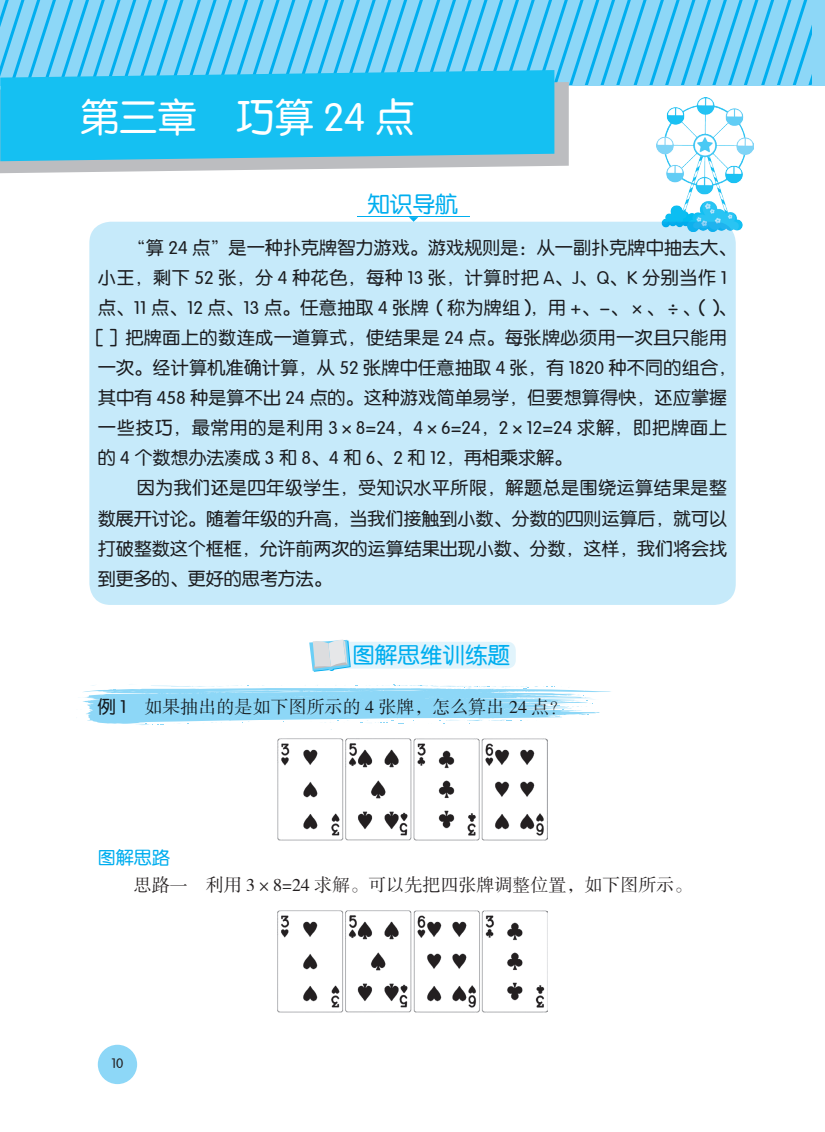
<style>
.page{position:relative;width:825px;height:1132px;background:#fff}
.page>*{position:absolute;margin:0;border:0;box-sizing:border-box;transform-origin:0 0}
.t1{font:39px "FZY3 K GBK1 0";color:#fff}
.t2{font:22.5px "FZY3 K GBK1 0";color:#00aeef}
.t3{font:18px "FZY3 K GBK1 0";letter-spacing:.01em;color:#231f20}
.t4{font:18px "FZSSK GBK1 0";color:#231f20}
.t5{font:18px "FZY3 K GBK1 0";letter-spacing:.055em;color:#231f20}
.t6{font:18px "FZY3 K GBK1 0";letter-spacing:.035em;color:#231f20}
.t7{font:18px "FZY3 K GBK1 0";letter-spacing:.03em;color:#231f20}
.t8{font:18px "FZY3 K GBK1 0";color:#00aeef}
.t9{font:13.5px "FZY3 K GBK1 0";color:#231f20}
.s1{font-family:"FZY3 K GBK1 0"}
</style>
<div class="page">
<div style="left:812px;top:0;width:13px;height:85px;background:#8dd7f7"></div>
<div style="left:98px;top:1044px;width:39px;height:39px;background:#8dd7f7;border-radius:50%"></div>
<svg style="left:0;top:0;width:811px;height:84px;background:#70cef5"></svg>
<svg style="left:0;top:82px;width:569px;height:91px;fill:#bcbdc0"></svg>
<svg style="left:0;top:70px;width:554px;height:91px;background:#1fc0f0"></svg>
<img style="left:656px;top:98px;width:97px;height:133px">
<div style="left:324px;top:641px;width:192px;height:27px;background:#e1f4fc;border-radius:9px"></div>
<svg style="left:309px;top:639px;width:42px;height:32px"></svg>
<img style="left:277px;top:738px;width:271px;height:102px">
<img style="left:277px;top:910px;width:270px;height:101px">
<div style="left:89px;top:222px;width:647px;height:382px;background:#c6eafa;border-radius:21px"></div>
<hr style="left:357px;top:216px;width:113px;height:1px;background:#00aeef">
<svg style="left:409px;top:217px;width:9px;height:5px"></svg>
<svg style="left:83px;top:684px;width:528px;height:46px"></svg>
<h1 class="t1" style="left:80px;top:96px;width:336px">第三章 巧算 24 点</h1>
<p class="t2" style="left:367px;top:191px;width:91px">知识导航</p>
<p class="t3" style="left:128px;top:238px;width:610px">“算 24 点”是一种扑克牌智力游戏。游戏规则是：从一副扑克牌中抽去大、</p>
<p class="t6" style="left:98px;top:268px;width:631px">小王，剩下 52 张，分 4 种花色，每种 13 张，计算时把 A、J、Q、K 分别当作 1</p>
<p class="t3" style="left:98px;top:298px;width:640px">点、11 点、12 点、13 点。任意抽取 4 张牌（称为牌组），用 +、-、×、÷、（）、</p>
<p class="t7" style="left:89px;top:328px;width:640px">［］把牌面上的数连成一道算式，使结果是 24 点。每张牌必须用一次且只能用</p>
<p class="t3" style="left:98px;top:358px;width:640px">一次。经计算机准确计算，从 52 张牌中任意抽取 4 张，有 1820 种不同的组合，</p>
<p class="t3" style="left:98px;top:388px;width:631px">其中有 458 种是算不出 24 点的。这种游戏简单易学，但要想算得快，还应掌握</p>
<p class="t5" style="left:98px;top:418px;width:631px">一些技巧，最常用的是利用 3×8=24，4×6=24，2×12=24 求解，即把牌面上</p>
<p class="t3" style="left:98px;top:448px;width:476px">的 4 个数想办法凑成 3 和 8、4 和 6、2 和 12，再相乘求解。</p>
<p class="t3" style="left:137px;top:478px;width:592px">因为我们还是四年级学生，受知识水平所限，解题总是围绕运算结果是整</p>
<p class="t3" style="left:98px;top:508px;width:631px">数展开讨论。随着年级的升高，当我们接触到小数、分数的四则运算后，就可以</p>
<p class="t3" style="left:98px;top:538px;width:631px">打破整数这个框框，允许前两次的运算结果出现小数、分数，这样，我们将会找</p>
<p class="t3" style="left:98px;top:568px;width:235px">到更多的、更好的思考方法。</p>
<p class="t2" style="left:352px;top:642px;width:159px">图解思维训练题</p>
<p class="t4" style="left:98px;top:696px;width:471px"><span class="s1">例 1</span> 如果抽出的是如下图所示的 4 张牌，怎么算出 24 点？</p>
<p class="t8" style="left:98px;top:847px;width:73px">图解思路</p>
<p class="t4" style="left:134px;top:874px;width:560px">思路一　利用 3×8=24 求解。可以先把四张牌调整位置，如下图所示。</p>
<p class="t9" style="left:111px;top:1055px;width:13px">10</p>
</div>
